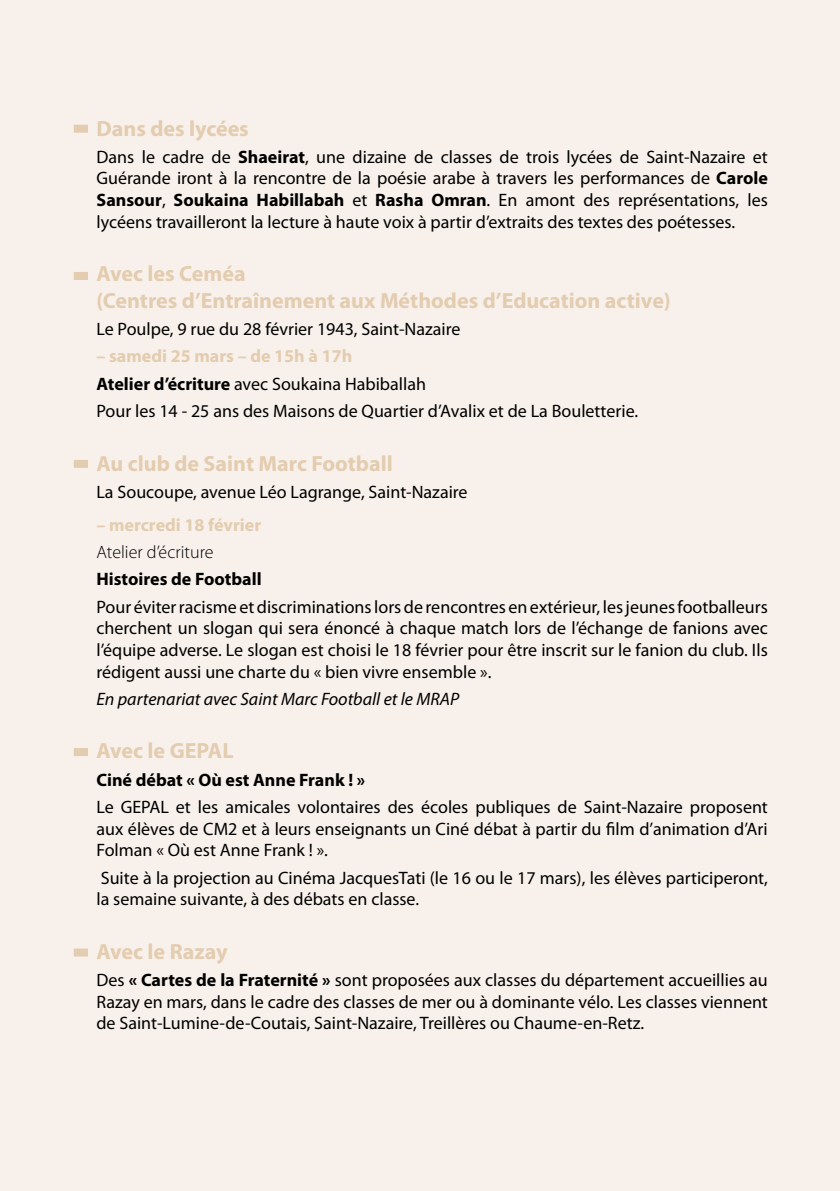
<style>
.page{position:relative;width:840px;height:1191px;background:#fff}
.page>*{position:absolute;margin:0;border:0;box-sizing:border-box;transform-origin:0 0}
.DATES{font:700 22px/26.4px "Myriad Pro";color:#e3ccaf}
.TARIFS{font:18px/21.6px "Myriad Pro";color:#000;text-align:justify}
.TARIFS-2{font:700 18px "Myriad Pro";color:#000}
.TARIFS-3{font:italic 18px "Myriad Pro";color:#000}
.TARIFS-4{font:700 18px "Myriad Pro";color:#e3ccaf}
.TARIFS-5{font:300 18px "Myriad Pro";color:#000}
.s1{font-weight:700}
</style>
<div class="page">
<div style="left:0;top:0;width:839px;height:1191px;background:#f8f1eb"></div>
<div style="left:74px;top:125px;width:14px;height:8px;background:#e3ccaf"></div>
<div style="left:74px;top:460px;width:14px;height:8px;background:#e3ccaf"></div>
<div style="left:74px;top:748px;width:14px;height:8px;background:#e3ccaf"></div>
<div style="left:74px;top:948px;width:14px;height:8px;background:#e3ccaf"></div>
<div style="left:74px;top:272px;width:14px;height:8px;background:#e3ccaf"></div>
<p class="DATES" style="left:96px;top:115px;width:154px">Dans des lycées</p>
<p class="TARIFS" style="left:96px;top:146px;width:672px">Dans le cadre de <span class="s1">Shaeirat</span>, une dizaine de classes de trois lycées de Saint-Nazaire et Guérande iront à la rencontre de la poésie arabe à travers les performances de <span class="s1">Carole Sansour</span>, <span class="s1">Soukaina Habillabah</span> et <span class="s1">Rasha Omran</span>. En amont des représentations, les lycéens travailleront la lecture à haute voix à partir d’extraits des textes des poétesses.</p>
<p class="DATES" style="left:96px;top:261px;width:575px">Avec les Ceméa<br>(Centres d’Entraînement aux Méthodes d’Education active)</p>
<p class="TARIFS" style="left:96px;top:318px;width:365px">Le Poulpe, 9 rue du 28 février 1943, Saint-Nazaire</p>
<p class="TARIFS-4" style="left:96px;top:346px;width:257px">– samedi 25 mars – de 15h à 17h</p>
<p class="TARIFS" style="left:96px;top:373px;width:331px"><span class="s1">Atelier d’écriture</span> avec Soukaina Habiballah</p>
<p class="TARIFS" style="left:96px;top:400px;width:543px">Pour les 14 - 25 ans des Maisons de Quartier d’Avalix et de La Bouletterie.</p>
<p class="DATES" style="left:96px;top:450px;width:298px">Au club de Saint Marc Football</p>
<p class="TARIFS" style="left:96px;top:481px;width:372px">La Soucoupe, avenue Léo Lagrange, Saint-Nazaire</p>
<p class="TARIFS-4" style="left:96px;top:515px;width:166px">– mercredi 18 février</p>
<p class="TARIFS-5" style="left:96px;top:542px;width:118px">Atelier d’écriture</p>
<p class="TARIFS-2" style="left:96px;top:569px;width:167px">Histoires de Football</p>
<p class="TARIFS" style="left:96px;top:596px;width:672px">Pour éviter racisme et discriminations lors de rencontres en extérieur, les jeunes footballeurs cherchent un slogan qui sera énoncé à chaque match lors de l’échange de fanions avec l’équipe adverse. Le slogan est choisi le 18 février pour être inscrit sur le fanion du club. Ils rédigent aussi une charte du « bien vivre ensemble ».</p>
<p class="TARIFS-3" style="left:96px;top:689px;width:364px">En partenariat avec Saint Marc Football et le MRAP</p>
<p class="DATES" style="left:96px;top:738px;width:139px">Avec le GEPAL</p>
<p class="TARIFS-2" style="left:96px;top:769px;width:270px">Ciné débat « Où est Anne Frank ! »</p>
<p class="TARIFS" style="left:96px;top:796px;width:672px">Le GEPAL et les amicales volontaires des écoles publiques de Saint-Nazaire proposent aux élèves de CM2 et à leurs enseignants un Ciné débat à partir du film d’animation d’Ari Folman « Où est Anne Frank ! ».</p>
<p class="TARIFS" style="left:96px;top:867px;width:672px">Suite à la projection au Cinéma JacquesTati (le 16 ou le 17 mars), les élèves participeront, la semaine suivante, à des débats en classe.</p>
<p class="DATES" style="left:96px;top:938px;width:133px">Avec le Razay</p>
<p class="TARIFS" style="left:96px;top:969px;width:672px">Des <span class="s1">« Cartes de la Fraternité »</span> sont proposées aux classes du département accueillies au Razay en mars, dans le cadre des classes de mer ou à dominante vélo. Les classes viennent de Saint-Lumine-de-Coutais, Saint-Nazaire, Treillères ou Chaume-en-Retz.</p>
</div>
